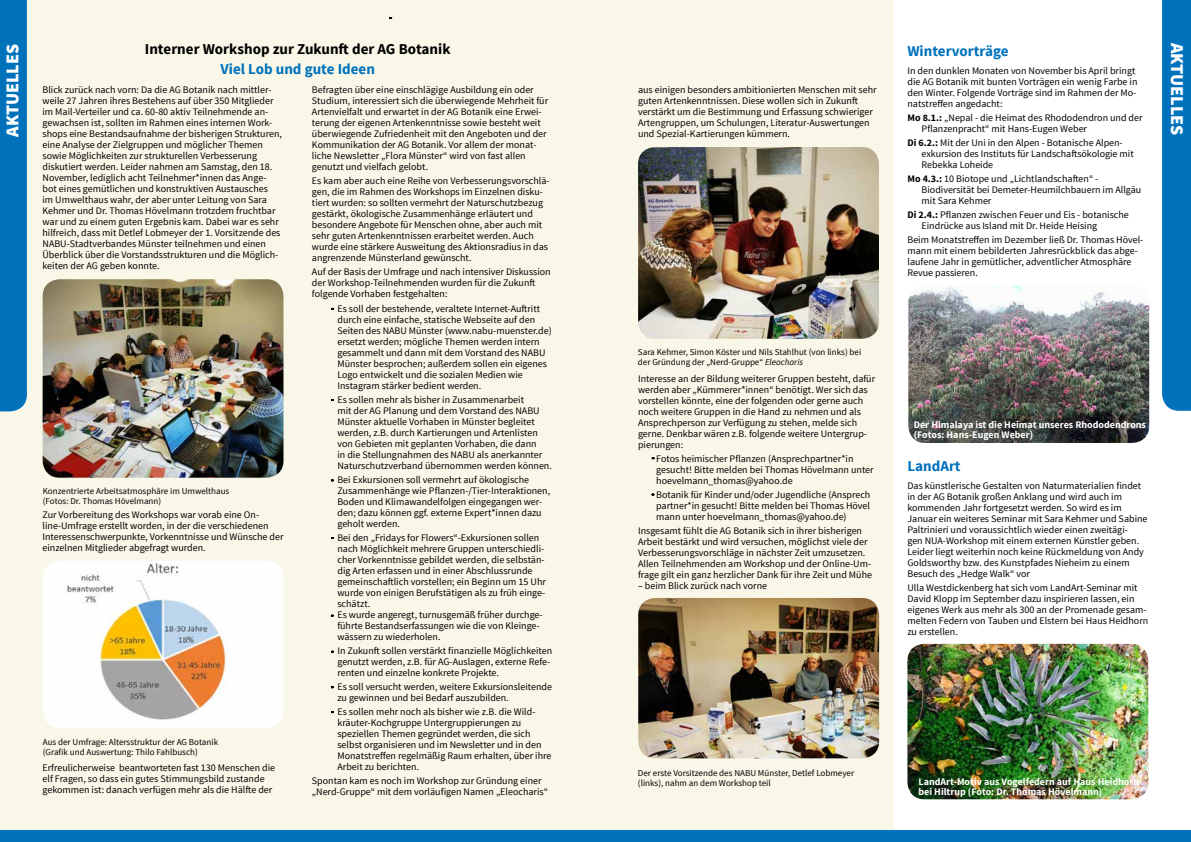
<style>
.page{position:relative;width:1191px;height:842px;background:#fff}
.page>*{position:absolute;margin:0;border:0;box-sizing:border-box;transform-origin:0 0}
.t1{font:900 18px "Source Sans Pro";color:#fff}
.t2{font:700 15px "Source Sans Pro";color:#0072bc}
.t3{font:700 15px "Source Sans Pro";color:#000}
.t4{font:10px/11px "Source Sans Pro";color:#000}
.t5{font:700 10px/10px "Source Sans Pro";color:#fff}
.t6{font:9px/10px "Source Sans Pro";color:#000}
.s1{font-weight:700}
.s2{font-style:italic}
</style>
<div class="page">
<div style="left:0;top:0;width:893px;height:835px;background:#f9f7e8"></div>
<div style="left:0;top:0;width:27px;height:411px;background:#0072bc"></div>
<div style="left:0;top:831px;width:1191px;height:11px;background:#0072bc"></div>
<div style="left:1162px;top:0;width:29px;height:411px;background:#0072bc"></div>
<img style="left:638px;top:598px;width:241px;height:160px">
<img style="left:43px;top:279px;width:240px;height:199px">
<img style="left:43px;top:561px;width:241px;height:167px">
<img style="left:638px;top:147px;width:241px;height:192px">
<img style="left:907px;top:644px;width:241px;height:155px">
<img style="left:908px;top:286px;width:241px;height:157px">
<h1 class="t1" style="left:1px;top:137px;width:93px;rotate:-90deg">AKTUELLES</h1>
<h1 class="t1" style="left:1189px;top:43px;width:93px;rotate:90deg">AKTUELLES</h1>
<h2 class="t3" style="left:145px;top:40px;width:307px">Interner Workshop zur Zukunft der AG Botanik</h2>
<h2 class="t2" style="left:220px;top:60px;width:156px">Viel Lob und gute Ideen</h2>
<h1 class="t1" style="left:4px;top:136px;width:93px;rotate:-90deg">AKTUELLES</h1>
<h2 class="t2" style="left:907px;top:41px;width:103px">Wintervorträge</h2>
<p class="t4" style="left:907px;top:65px;width:231px">In den dunklen Monaten von November bis April bringt die AG Botanik mit bunten Vorträgen ein wenig Farbe in den Winter. Folgende Vorträge sind im Rahmen der Mo&shy;natstreffen angedacht:</p>
<p class="t4" style="left:921px;top:112px;width:222px;text-indent:-14px"><span class="s1">Mo 8.1.:</span> „Nepal - die Heimat des Rhododendron und der<br>Pflanzenpracht“ mit Hans-Eugen Weber</p>
<p class="t4" style="left:921px;top:137px;width:214px;text-indent:-14px"><span class="s1">Di 6.2.:</span> Mit der Uni in den Alpen - Botanische Alpen&shy;exkursion des Instituts für Landschaftsökologie mit<br>Rebekka Loheide</p>
<p class="t4" style="left:921px;top:173px;width:221px;text-indent:-14px"><span class="s1">Mo 4.3.:</span> 10 Biotope und „Lichtlandschaften“ -<br>Biodiversität bei Demeter-Heumilchbauern im Allgäu mit Sara Kehmer</p>
<p class="t4" style="left:921px;top:209px;width:209px;text-indent:-14px"><span class="s1">Di 2.4.:</span> Pflanzen zwischen Feuer und Eis - botanische<br>Eindrücke aus Island mit Dr. Heide Heising</p>
<p class="t4" style="left:907px;top:234px;width:237px">Beim Monatstreffen im Dezember ließ Dr. Thomas Hövel&shy;mann mit einem bebilderten Jahresrückblick das abge&shy;laufene Jahr in gemütlicher, adventlicher Atmosphäre Revue passieren.</p>
<p class="t4" style="left:312px;top:84px;width:238px">Befragten über eine einschlägige Ausbildung ein oder Studium, interessiert sich die überwiegende Mehrheit für Artenvielfalt und erwartet in der AG Botanik eine Erwei&shy;terung der eigenen Artenkenntnisse sowie besteht weit überwiegende Zufriedenheit mit den Angeboten und der Kommunikation der AG Botanik. Vor allem der monat&shy;liche Newsletter „Flora Münster“ wird von fast allen genutzt und vielfach gelobt.</p>
<p class="t4" style="left:312px;top:175px;width:239px">Es kam aber auch eine Reihe von Verbesserungsvorschlä&shy;gen, die im Rahmen des Workshops im Einzelnen disku&shy;tiert wurden: so sollten vermehrt der Naturschutzbezug gestärkt, ökologische Zusammenhänge erläutert und besondere Angebote für Menschen ohne, aber auch mit sehr guten Artenkenntnissen erarbeitet werden. Auch wurde eine stärkere Ausweitung des Aktionsradius in das angrenzende Münsterland gewünscht.</p>
<p class="t4" style="left:312px;top:266px;width:240px">Auf der Basis der Umfrage und nach intensiver Diskussion der Workshop-Teilnehmenden wurden für die Zukunft folgende Vorhaben festgehalten:</p>
<p class="t4" style="left:638px;top:84px;width:240px">aus einigen besonders ambitionierten Menschen mit sehr guten Artenkenntnissen. Diese wollen sich in Zukunft verstärkt um die Bestimmung und Erfassung schwieriger Artengruppen, um Schulungen, Literatur-Auswertungen und Spezial-Kartierungen kümmern.</p>
<p class="t4" style="left:43px;top:84px;width:241px">Blick zurück nach vorn: Da die AG Botanik nach mittler&shy;weile 27 Jahren ihres Bestehens auf über 350 Mitglieder im Mail-Verteiler und ca. 60-80 aktiv Teilnehmende an&shy;gewachsen ist, sollten im Rahmen eines internen Work&shy;shops eine Bestandsaufnahme der bisherigen Strukturen, eine Analyse der Zielgruppen und möglicher Themen sowie Möglichkeiten zur strukturellen Verbesserung diskutiert werden. Leider nahmen am Samstag, den 18.<br>November, lediglich acht Teilnehmer*innen das Ange&shy;bot eines gemütlichen und konstruktiven Austausches<br>im Umwelthaus wahr, der aber unter Leitung von Sara Kehmer und Dr. Thomas Hövelmann trotzdem fruchtbar war und zu einem guten Ergebnis kam. Dabei war es sehr hilfreich, dass mit Detlef Lobmeyer der 1. Vorsitzende des NABU-Stadtverbandes Münster teilnehmen und einen Überblick über die Vorstandsstrukturen und die Möglich&shy;keiten der AG geben konnte.</p>
<p class="t6" style="left:43px;top:486px;width:188px">Konzentrierte Arbeitsatmosphäre im Umwelthaus (Fotos: Dr. Thomas Hövelmann)</p>
<p class="t4" style="left:43px;top:509px;width:242px">Zur Vorbereitung des Workshops war vorab eine On&shy;line-Umfrage erstellt worden, in der die verschiedenen Interessenschwerpunkte, Vorkenntnisse und Wünsche der einzelnen Mitglieder abgefragt wurden.</p>
<p class="t6" style="left:43px;top:737px;width:177px">Aus der Umfrage: Altersstruktur der AG Botanik (Grafik und Auswertung: Thilo Fahlbusch)</p>
<p class="t4" style="left:43px;top:762px;width:234px">Erfreulicherweise beantworteten fast 130 Menschen die elf Fragen, so dass ein gutes Stimmungsbild zustande gekommen ist: danach verfügen mehr als die Hälfte der</p>
<p class="t4" style="left:337px;top:304px;width:216px">Es soll der bestehende, veraltete Internet-Auftritt durch eine einfache, statische Webseite auf den Seiten des NABU Münster (www.nabu-muenster.de) ersetzt werden; mögliche Themen werden intern gesammelt und dann mit dem Vorstand des NABU Münster besprochen; außerdem sollen ein eigenes Logo entwickelt und die sozialen Medien wie Instagram stärker bedient werden.</p>
<p class="t4" style="left:337px;top:395px;width:216px">Es sollen mehr als bisher in Zusammenarbeit<br>mit der AG Planung und dem Vorstand des NABU Münster aktuelle Vorhaben in Münster begleitet werden, z.B. durch Kartierungen und Artenlisten von Gebieten mit geplanten Vorhaben, die dann<br>in die Stellungnahmen des NABU als anerkannter Naturschutzverband übernommen werden können.</p>
<p class="t4" style="left:337px;top:475px;width:214px">Bei Exkursionen soll vermehrt auf ökologische Zusammenhänge wie Pflanzen-/Tier-Interaktionen, Boden und Klimawandelfolgen eingegangen wer&shy;den; dazu können ggf. externe Expert*innen dazu geholt werden.</p>
<p class="t4" style="left:337px;top:533px;width:210px">Bei den „Fridays for Flowers“-Exkursionen sollen nach Möglichkeit mehrere Gruppen unterschiedli&shy;cher Vorkenntnisse gebildet werden, die selbstän&shy;dig Arten erfassen und in einer Abschlussrunde gemeinschaftlich vorstellen; ein Beginn um 15 Uhr wurde von einigen Berufstätigen als zu früh einge&shy;schätzt.<br>Es wurde angeregt, turnusgemäß früher durchge&shy;führte Bestandserfassungen wie die von Kleinge&shy;wässern zu wiederholen.</p>
<p class="t4" style="left:337px;top:646px;width:216px">In Zukunft sollen verstärkt finanzielle Möglichkeiten genutzt werden, z.B. für AG-Auslagen, externe Refe&shy;renten und einzelne konkrete Projekte.</p>
<p class="t4" style="left:337px;top:682px;width:216px">Es soll versucht werden, weitere Exkursionsleitende zu gewinnen und bei Bedarf auszubilden.</p>
<p class="t4" style="left:337px;top:707px;width:215px">Es sollen mehr noch als bisher wie z.B. die Wild&shy;kräuter-Kochgruppe Untergruppierungen zu speziellen Themen gegründet werden, die sich selbst organisieren und im Newsletter und in den Monatstreffen regelmäßig Raum erhalten, über ihre Arbeit zu berichten.</p>
<p class="t4" style="left:312px;top:775px;width:237px">Spontan kam es noch im Workshop zur Gründung einer „Nerd-Gruppe“ mit dem vorläufigen Namen „Eleocharis“</p>
<p class="t6" style="left:638px;top:347px;width:225px">Sara Kehmer, Simon Köster und Nils Stahlhut (von links) bei der Gründung der „Nerd-Gruppe“ <span class="s2">Eleocharis</span></p>
<p class="t4" style="left:638px;top:373px;width:239px">Interesse an der Bildung weiterer Gruppen besteht, dafür werden aber „Kümmerer*innen“ benötigt. Wer sich das vorstellen könnte, eine der folgenden oder gerne auch noch weitere Gruppen in die Hand zu nehmen und als Ansprechperson zur Verfügung zu stehen, melde sich gerne. Denkbar wären z.B. folgende weitere Untergrup&shy;pierungen:</p>
<p class="t4" style="left:656px;top:453px;width:219px">Fotos heimischer Pflanzen (Ansprechpartner*in gesucht! Bitte melden bei Thomas Hövelmann unter hoevelmann_thomas@yahoo.de</p>
<p class="t4" style="left:656px;top:489px;width:216px;text-align:justify">Botanik für Kinder und/oder Jugendliche (Ansprech partner*in gesucht! Bitte melden bei Thomas Hövel mann unter hoevelmann_thomas@yahoo.de)</p>
<p class="t4" style="left:638px;top:525px;width:235px">Insgesamt fühlt die AG Botanik sich in ihrer bisherigen Arbeit bestärkt und wird versuchen, möglichst viele der Verbesserungsvorschläge in nächster Zeit umzusetzen.<br>Allen Teilnehmenden am Workshop und der Online-Um&shy;frage gilt ein ganz herzlicher Dank für ihre Zeit und Mühe</p>
<p class="t4" style="left:638px;top:580px;width:131px">– beim Blick zurück nach vorne</p>
<p class="t5" style="left:913px;top:420px;width:234px">Der Himalaya ist die Heimat unseres Rhododendrons (Fotos: Hans-Eugen Weber)</p>
<h2 class="t2" style="left:907px;top:456px;width:55px">LandArt</h2>
<p class="t4" style="left:907px;top:480px;width:242px">Das künstlerische Gestalten von Naturmaterialien findet in der AG Botanik großen Anklang und wird auch im kommenden Jahr fortgesetzt werden. So wird es im Januar ein weiteres Seminar mit Sara Kehmer und Sabine Paltrinieri und voraussichtlich wieder einen zweitägi-<br>gen NUA-Workshop mit einem externen Künstler geben.<br>Leider liegt weiterhin noch keine Rückmeldung von Andy Goldsworthy bzw. des Kunstpfades Nieheim zu einem Besuch des „Hedge Walk“ vor</p>
<p class="t4" style="left:907px;top:582px;width:242px">Ulla Westdickenberg hat sich vom LandArt-Seminar mit David Klopp im September dazu inspirieren lassen, ein eigenes Werk aus mehr als 300 an der Promenade gesam&shy;melten Federn von Tauben und Elstern bei Haus Heidhorn zu erstellen.</p>
<p class="t6" style="left:638px;top:768px;width:218px">Der erste Vorsitzende des NABU Münster, Detlef Lobmeyer (links), nahm an dem Workshop teil</p>
<p class="t5" style="left:918px;top:777px;width:222px">LandArt-Motiv aus Vogelfedern auf Haus Heidhorn bei Hiltrup (Foto: Dr. Thomas Hövelmann)</p>
</div>
